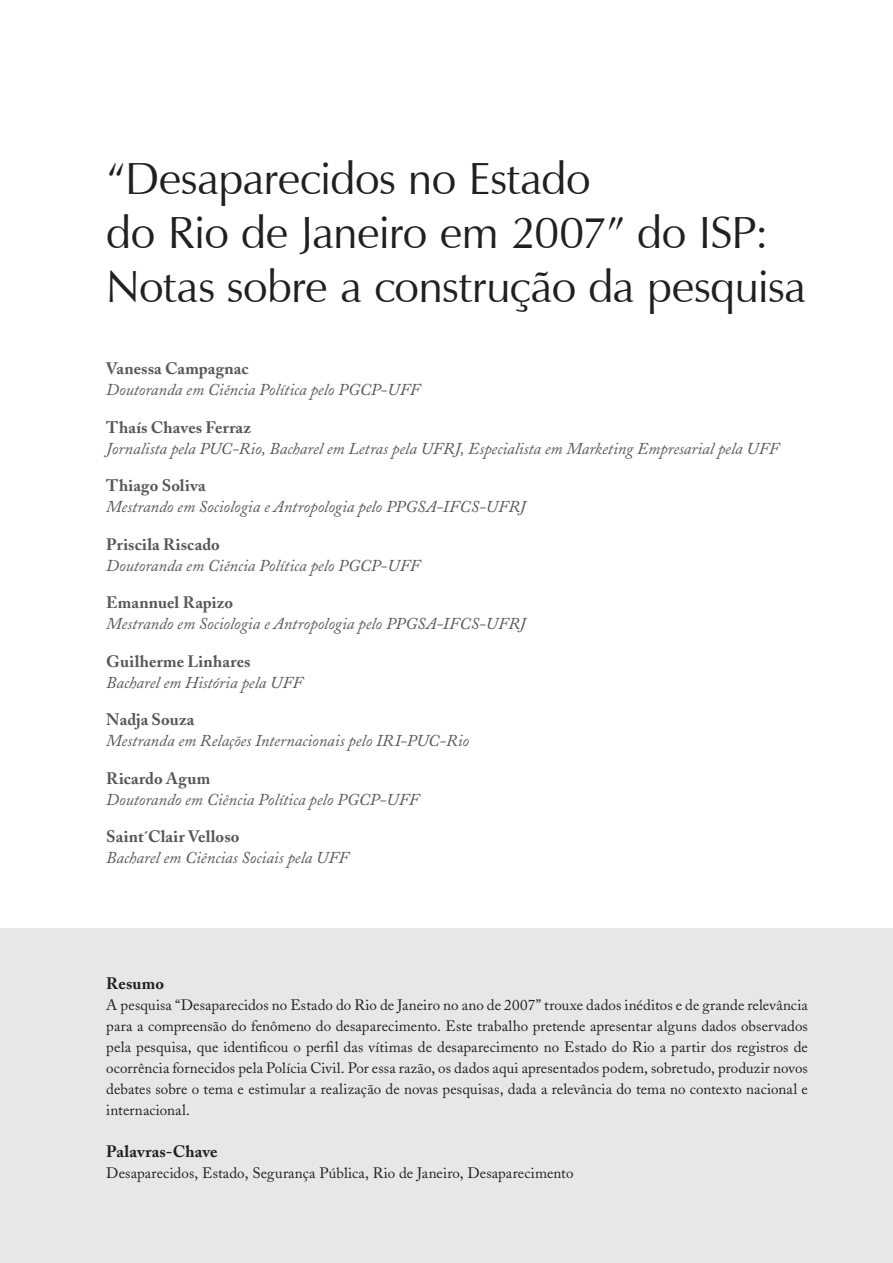
<style>
.page{position:relative;width:893px;height:1263px;background:#fff}
.page>*{position:absolute;margin:0;border:0;box-sizing:border-box;transform-origin:0 0}
.Título{font:45px/54px "Zapf Humanist 601 BT";letter-spacing:-.015em;color:#231f20}
.Tópicos{font:italic 16.5px "Adobe Caslon";color:#57585a}
.Tópicos-2{font:700 16.5px "Adobe Caslon";letter-spacing:.01em;color:#57585a}
.Tópicos-3{font:700 16.5px "Adobe Caslon";letter-spacing:.005em;color:#231f20}
.Parágrafo{font:15px/21px "Adobe Caslon";letter-spacing:.005em;color:#231f20;text-align:justify}
</style>
<div class="page">
<div style="left:0;top:928px;width:893px;height:335px;background:#e6e7e9"></div>
<p class="Título" style="left:106px;top:151px;width:701px">“Desaparecidos no Estado<br>do Rio de Janeiro em 2007” do ISP:<br>Notas sobre a construção da pesquisa</p>
<p class="Tópicos-2" style="left:106px;top:358px;width:144px">Vanessa Campagnac</p>
<p class="Tópicos" style="left:106px;top:380px;width:315px">Doutoranda em Ciência Política pelo PGCP-UFF</p>
<p class="Tópicos-2" style="left:106px;top:417px;width:146px">Thaís Chaves Ferraz</p>
<p class="Tópicos" style="left:106px;top:439px;width:674px">Jornalista pela PUC-Rio, Bacharel em Letras pela UFRJ, Especialista em Marketing Empresarial pela UFF</p>
<p class="Tópicos-2" style="left:106px;top:475px;width:101px">Thiago Soliva</p>
<p class="Tópicos" style="left:106px;top:497px;width:421px">Mestrando em Sociologia e Antropologia pelo PPGSA-IFCS-UFRJ</p>
<p class="Tópicos-2" style="left:106px;top:534px;width:115px">Priscila Riscado</p>
<p class="Tópicos" style="left:106px;top:556px;width:315px">Doutoranda em Ciência Política pelo PGCP-UFF</p>
<p class="Tópicos-2" style="left:106px;top:592px;width:128px">Emannuel Rapizo</p>
<p class="Tópicos" style="left:106px;top:614px;width:421px">Mestrando em Sociologia e Antropologia pelo PPGSA-IFCS-UFRJ</p>
<p class="Tópicos-2" style="left:106px;top:651px;width:146px">Guilherme Linhares</p>
<p class="Tópicos" style="left:106px;top:673px;width:198px">Bacharel em História pela UFF</p>
<p class="Tópicos-2" style="left:106px;top:709px;width:90px">Nadja Souza</p>
<p class="Tópicos" style="left:106px;top:731px;width:364px">Mestranda em Relações Internacionais pelo IRI-PUC-Rio</p>
<p class="Tópicos-2" style="left:106px;top:768px;width:105px">Ricardo Agum</p>
<p class="Tópicos" style="left:106px;top:790px;width:314px">Doutorando em Ciência Política pelo PGCP-UFF</p>
<p class="Tópicos-2" style="left:106px;top:826px;width:135px">Saint´Clair Velloso</p>
<p class="Tópicos" style="left:106px;top:848px;width:244px">Bacharel em Ciências Sociais pela UFF</p>
<p class="Tópicos-3" style="left:106px;top:973px;width:59px">Resumo</p>
<p class="Parágrafo" style="left:106px;top:994px;width:703px">A pesquisa “Desaparecidos no Estado do Rio de Janeiro no ano de 2007” trouxe dados inéditos e de grande relevância para a compreensão do fenômeno do desaparecimento. Este trabalho pretende apresentar alguns dados observados pela pesquisa, que identificou o perfil das vítimas de desaparecimento no Estado do Rio a partir dos registros de ocorrência fornecidos pela Polícia Civil. Por essa razão, os dados aqui apresentados podem, sobretudo, produzir novos debates sobre o tema e estimular a realização de novas pesquisas, dada a relevância do tema no contexto nacional e internacional.</p>
<p class="Tópicos-3" style="left:106px;top:1141px;width:113px">Palavras-Chave</p>
<p class="Parágrafo" style="left:106px;top:1162px;width:469px">Desaparecidos, Estado, Segurança Pública, Rio de Janeiro, Desaparecimento</p>
</div>
